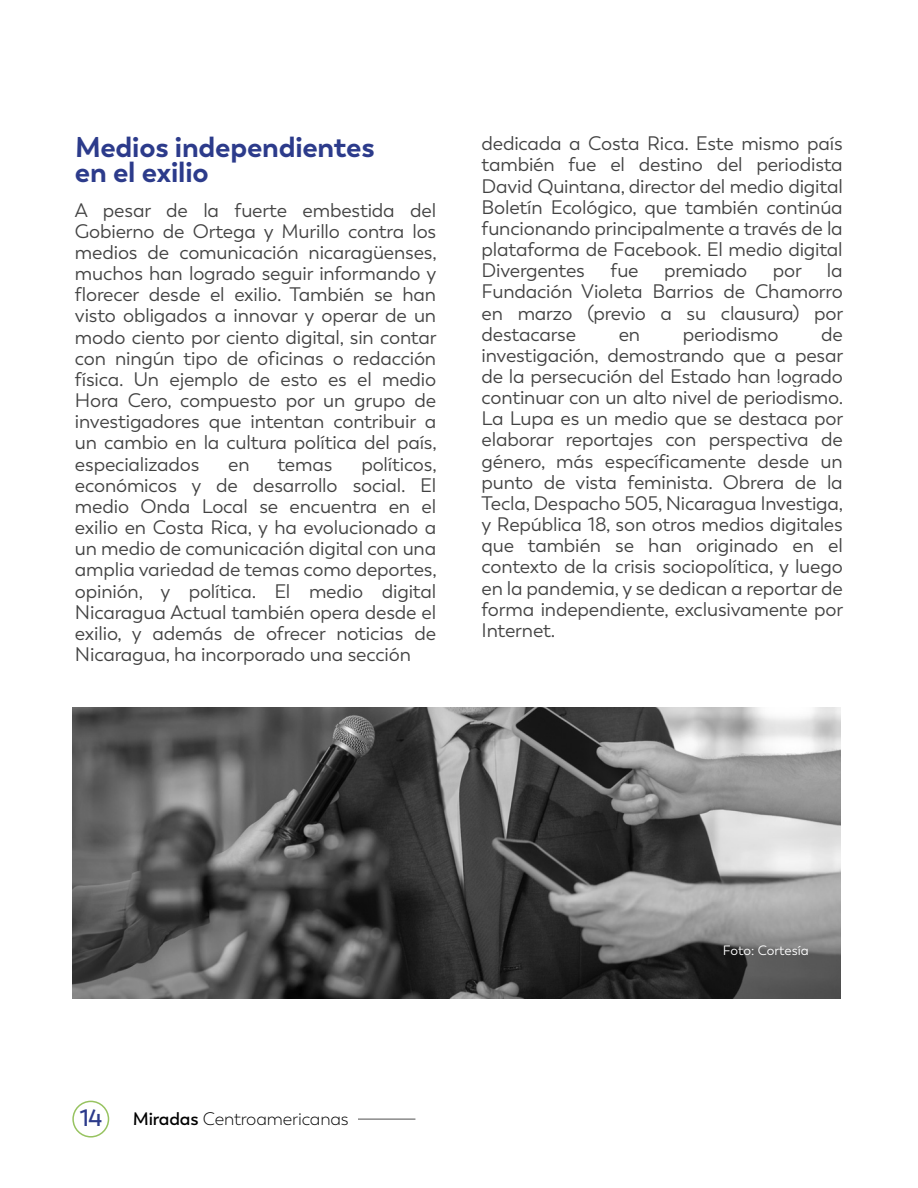
<style>
.page{position:relative;width:918px;height:1188px;background:#fff}
.page>*{position:absolute;margin:0;border:0;box-sizing:border-box;transform-origin:0 0}
.t1{font:700 28.5px/25.5px "Trenda";letter-spacing:-.01em;color:#2c3b8b}
.t2{font:600 23.7px "Trenda";color:#2c3b8b}
.t3{font:19.5px/21.1px "Trenda";letter-spacing:-.01em;color:#424242;text-align:justify}
.t4{font:300 18px "Trenda";letter-spacing:-.01em;color:#000}
.t5{font:13.5px "Trenda";letter-spacing:-.005em;color:#fff}
.s1{font-weight:600}
</style>
<div class="page">
<hr style="left:358px;top:1119px;width:57px;height:1px;background:#4e4e4e">
<div style="left:72px;top:1101px;width:37px;height:37px;border:2px solid #97c360;border-radius:50%"></div>
<img style="left:72px;top:707px;width:768px;height:292px">
<h1 class="t1" style="left:75px;top:134px;width:301px">Medios independientes en el exilio</h1>
<p class="t3" style="left:75px;top:200px;width:363px">A pesar de la fuerte embestida del Gobierno de Ortega y Murillo contra los medios de comunicación nicaragüenses, muchos han logrado seguir informando y florecer desde el exilio. También se han visto obligados a innovar y operar de un modo ciento por ciento digital, sin contar con ningún tipo de oficinas o redacción física. Un ejemplo de esto es el medio Hora Cero, compuesto por un grupo de investigadores que intentan contribuir a un cambio en la cultura política del país, especializados</p>
<p class="t3" style="left:75px;top:454px;width:363px;text-indent:286px">políticos, económicos y de desarrollo social. El medio Onda Local se encuentra en el exilio en Costa Rica, y ha evolucionado a un medio de comunicación digital con una amplia variedad de temas como deportes, opinión, y política. El medio digital Nicaragua Actual también opera desde el exilio, y además de ofrecer noticias de Nicaragua, ha incorporado una sección</p>
<p class="t3" style="left:228px;top:454px;width:23px">en</p>
<p class="t3" style="left:277px;top:454px;width:57px">temas</p>
<p class="t3" style="left:482px;top:133px;width:363px">dedicada a Costa Rica. Este mismo país también fue el destino del periodista David Quintana, director del medio digital Boletín Ecológico, que también continúa funcionando principalmente a través de la plataforma de Facebook. El medio digital Divergentes</p>
<p class="t3" style="left:611px;top:260px;width:30px">fue</p>
<p class="t3" style="left:664px;top:260px;width:84px">premiado</p>
<p class="t3" style="left:773px;top:260px;width:31px">por</p>
<p class="t3" style="left:482px;top:260px;width:363px;text-indent:345px">la Fundación Violeta Barrios de Chamorro en marzo (previo a su clausura) por destacarse</p>
<p class="t3" style="left:482px;top:324px;width:363px;text-indent:339px">de investigación, demostrando que a pesar de la persecución del Estado han logrado continuar con un alto nivel de periodismo.<br>La Lupa es un medio que se destaca por elaborar reportajes con perspectiva de género, más específicamente desde un punto de vista feminista. Obrera de la Tecla, Despacho 505, Nicaragua Investiga, y República 18, son otros medios digitales que también se han originado en el contexto de la crisis sociopolítica, y luego en la pandemia, y se dedican a reportar de forma independiente, exclusivamente por Internet.</p>
<p class="t3" style="left:619px;top:324px;width:23px">en</p>
<p class="t3" style="left:683px;top:324px;width:97px">periodismo</p>
<p class="t2" style="left:80px;top:1103px;width:24px">14</p>
<p class="t4" style="left:133px;top:1109px;width:217px"><span class="s1">Miradas</span> Centroamericanas</p>
<p class="t5" style="left:723px;top:942px;width:87px">Foto: Cortesía</p>
</div>
